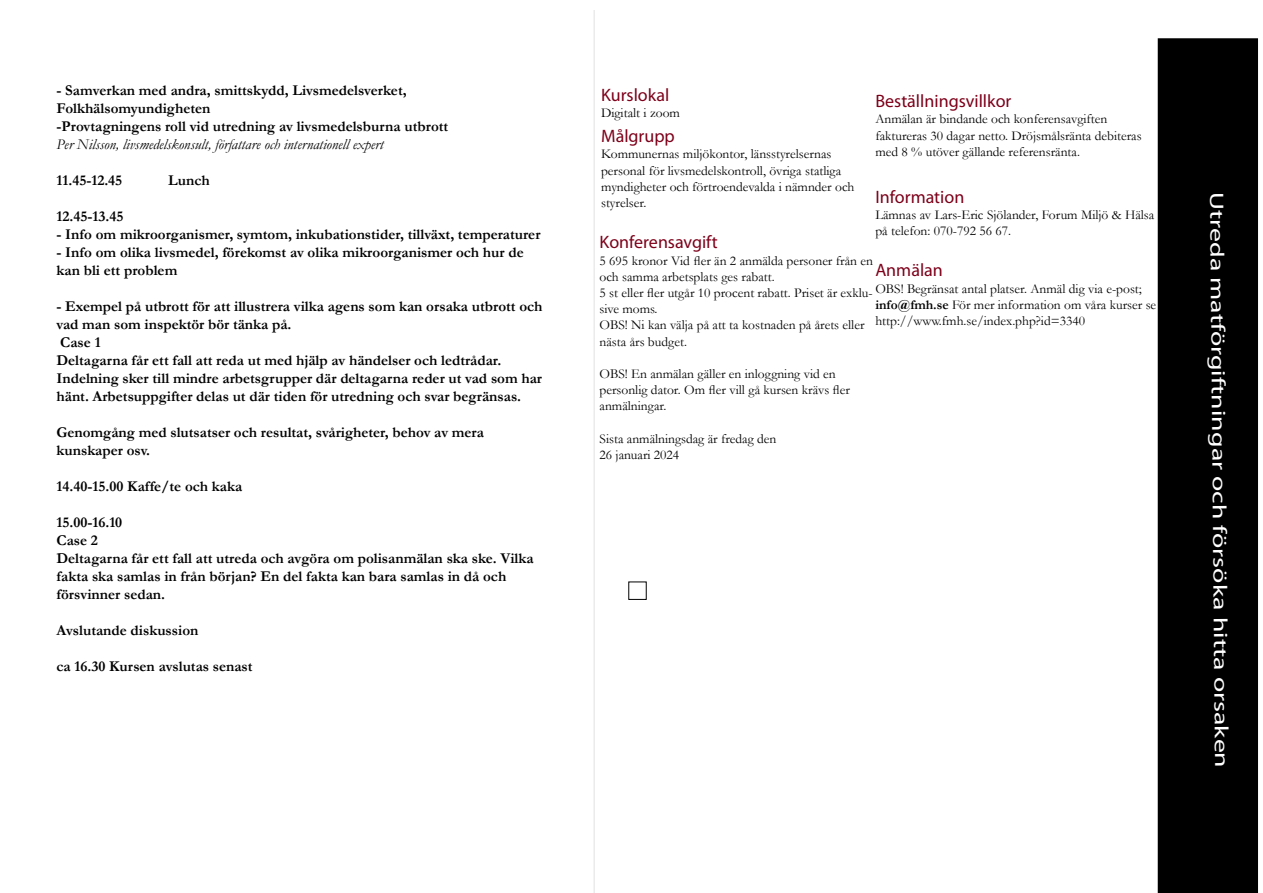
<style>
.page{position:relative;width:1263px;height:893px;background:#fff}
.page>*{position:absolute;margin:0;border:0;box-sizing:border-box;transform-origin:0 0}
.t1{font:19.5px "Myriad Pro";letter-spacing:-.005em;color:#fff;scale:1.43 1}
.t2{font:18px "Myriad Pro";color:#7d001a}
.t3{font:700 15px/18px "Garamond";color:#000}
.t4{font:italic 15px "Garamond";color:#000}
.t5{font:13.5px/16.2px "Garamond";color:#000}
.s1{font-weight:700}
</style>
<div class="page">
<div style="left:1158px;top:38px;width:100px;height:855px;background:#000"></div>
<hr style="left:594px;top:10px;width:1px;height:883px;background:#e1e1e1">
<p class="t3" style="left:57px;top:81px;width:393px">- Samverkan med andra, smittskydd, Livsmedelsverket,<br>Folkhälsomyundigheten<br>-Provtagningens roll vid utredning av livsmedelsburna utbrott</p>
<p class="t4" style="left:57px;top:134px;width:329px">Per Nilsson, livsmedelskonsult, författare och internationell expert</p>
<p class="t3" style="left:57px;top:171px;width:67px">11.45-12.45</p>
<p class="t3" style="left:168px;top:171px;width:43px">Lunch</p>
<p class="t3" style="left:57px;top:207px;width:68px">12.45-13.45</p>
<p class="t3" style="left:57px;top:225px;width:485px">- Info om mikroorganismer, symtom, inkubationstider, tillväxt, temperaturer</p>
<p class="t3" style="left:57px;top:243px;width:469px">- Info om olika livsmedel, förekomst av olika mikroorganismer och hur de kan bli ett problem</p>
<p class="t3" style="left:57px;top:297px;width:487px">- Exempel på utbrott för att illustrera vilka agens som kan orsaka utbrott och vad man som inspektör bör tänka på.<br>Case 1<br>Deltagarna får ett fall att reda ut med hjälp av händelser och ledtrådar.<br>Indelning sker till mindre arbetsgrupper där deltagarna reder ut vad som har hänt. Arbetsuppgifter delas ut där tiden för utredning och svar begränsas.</p>
<p class="t3" style="left:57px;top:423px;width:429px">Genomgång med slutsatser och resultat, svårigheter, behov av mera kunskaper osv.</p>
<p class="t3" style="left:57px;top:477px;width:187px">14.40-15.00 Kaffe/te och kaka</p>
<p class="t3" style="left:57px;top:513px;width:478px">15.00-16.10<br>Case 2<br>Deltagarna får ett fall att utreda och avgöra om polisanmälan ska ske. Vilka fakta ska samlas in från början? En del fakta kan bara samlas in då och försvinner sedan.</p>
<p class="t3" style="left:57px;top:621px;width:143px">Avslutande diskussion</p>
<p class="t3" style="left:57px;top:657px;width:198px">ca 16.30 Kursen avslutas senast</p>
<p class="t2" style="left:601px;top:84px;width:70px">Kurslokal</p>
<p class="t5" style="left:601px;top:104px;width:80px">Digitalt i zoom</p>
<p class="t2" style="left:601px;top:125px;width:75px">Målgrupp</p>
<p class="t5" style="left:601px;top:146px;width:255px">Kommunernas miljökontor, länsstyrelsernas personal för livsmedelskontroll, övriga statliga myndigheter och förtroendevalda i nämnder och styrelser.</p>
<p class="t2" style="left:600px;top:231px;width:120px">Konferensavgift</p>
<p class="t5" style="left:600px;top:252px;width:275px">5 695 kronor Vid fler än 2 anmälda personer från en och samma arbetsplats ges rabatt.<br>5 st eller fler utgår 10 procent rabatt. Priset är exklu&shy;sive moms.<br>OBS! Ni kan välja på att ta kostnaden på årets eller nästa års budget.</p>
<p class="t5" style="left:600px;top:365px;width:252px">OBS! En anmälan gäller en inloggning vid en personlig dator. Om fler vill gå kursen krävs fler anmälningar.</p>
<p class="t5" style="left:600px;top:430px;width:178px">Sista anmälningsdag är fredag den<br>26 januari 2024</p>
<p class="t2" style="left:875px;top:90px;width:138px">Beställningsvillkor</p>
<p class="t5" style="left:875px;top:111px;width:268px">Anmälan är bindande och konferensavgiften faktureras 30 dagar netto. Dröjsmålsränta debiteras med 8 % utöver gällande referensränta.</p>
<p class="t2" style="left:875px;top:185px;width:90px">Information</p>
<p class="t5" style="left:875px;top:206px;width:280px">Lämnas av Lars-Eric Sjölander, Forum Miljö &amp; Hälsa på telefon: 070-792 56 67.</p>
<p class="t2" style="left:875px;top:259px;width:69px">Anmälan</p>
<p class="t5" style="left:875px;top:280px;width:282px">OBS! Begränsat antal platser. Anmäl dig via e-post; <span class="s1">info@fmh.se</span> För mer information om våra kurser se http://www.fmh.se/index.php?id=3340</p>
<h1 class="t1" style="left:1231px;top:192px;width:405px;rotate:90deg">Utreda matförgiftningar och försöka hitta orsaken</h1>
</div>
